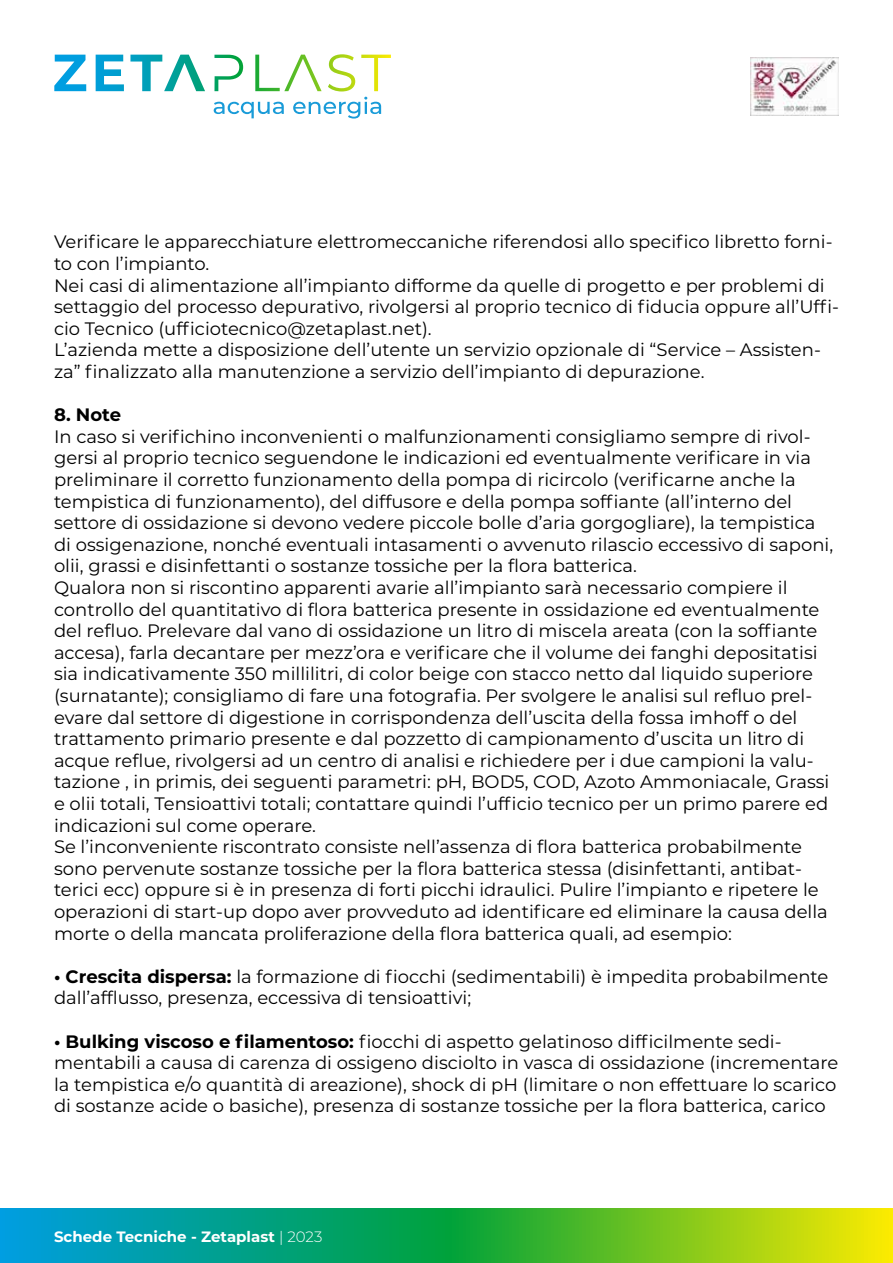
<style>
.page{position:relative;width:893px;height:1263px;background:#fff}
.page>*{position:absolute;margin:0;border:0;box-sizing:border-box;transform-origin:0 0}
.t1{font:18px/21.6px "Montserrat";color:#000}
.t2{font:700 18px "Montserrat";color:#000}
.t3{font:700 15px "Montserrat";color:#fff}
.s1{font-weight:700}
.s2{font-weight:300}
</style>
<div class="page">
<svg style="left:54px;top:54px;width:337px;height:37px"></svg>
<svg style="left:214px;top:97px;width:167px;height:22px"></svg>
<svg style="left:0;top:1209px;width:893px;height:54px;background:#3eb356"></svg>
<img style="left:750px;top:57px;width:89px;height:59px">
<p class="t1" style="left:54px;top:231px;width:786px">Verificare le apparecchiature elettromeccaniche riferendosi allo specifico libretto forni&shy;to con l’impianto.<br>Nei casi di alimentazione all’impianto difforme da quelle di progetto e per problemi di settaggio del processo depurativo, rivolgersi al proprio tecnico di fiducia oppure all’Uffi&shy;cio Tecnico (ufficiotecnico@zetaplast.net).<br>L’azienda mette a disposizione dell’utente un servizio opzionale di “Service – Assisten&shy;za” finalizzato alla manutenzione a servizio dell’impianto di depurazione.</p>
<p class="t2" style="left:54px;top:402px;width:69px">8. Note</p>
<p class="t1" style="left:54px;top:425px;width:781px">In caso si verifichino inconvenienti o malfunzionamenti consigliamo sempre di rivol&shy;gersi al proprio tecnico seguendone le indicazioni ed eventualmente verificare in via preliminare il corretto funzionamento della pompa di ricircolo (verificarne anche la tempistica di funzionamento), del diffusore e della pompa soffiante (all’interno del settore di ossidazione si devono vedere piccole bolle d’aria gorgogliare), la tempistica di ossigenazione, nonché eventuali intasamenti o avvenuto rilascio eccessivo di saponi, olii, grassi e disinfettanti o sostanze tossiche per la flora batterica.<br>Qualora non si riscontino apparenti avarie all’impianto sarà necessario compiere il controllo del quantitativo di flora batterica presente in ossidazione ed eventualmente del refluo. Prelevare dal vano di ossidazione un litro di miscela areata (con la soffiante accesa), farla decantare per mezz’ora e verificare che il volume dei fanghi depositatisi sia indicativamente 350 millilitri, di color beige con stacco netto dal liquido superiore (surnatante); consigliamo di fare una fotografia. Per svolgere le analisi sul refluo prel&shy;evare dal settore di digestione in corrispondenza dell’uscita della fossa imhoff o del trattamento primario presente e dal pozzetto di campionamento d’uscita un litro di acque reflue, rivolgersi ad un centro di analisi e richiedere per i due campioni la valu&shy;tazione , in primis, dei seguenti parametri: pH, BOD5, COD, Azoto Ammoniacale, Grassi e olii totali, Tensioattivi totali; contattare quindi l’ufficio tecnico per un primo parere ed indicazioni sul come operare.<br>Se l’inconveniente riscontrato consiste nell’assenza di flora batterica probabilmente sono pervenute sostanze tossiche per la flora batterica stessa (disinfettanti, antibat&shy;terici ecc) oppure si è in presenza di forti picchi idraulici. Pulire l’impianto e ripetere le operazioni di start-up dopo aver provveduto ad identificare ed eliminare la causa della morte o della mancata proliferazione della flora batterica quali, ad esempio:</p>
<p class="t1" style="left:54px;top:965px;width:776px"><span class="s1">• Crescita dispersa:</span> la formazione di fiocchi (sedimentabili) è impedita probabilmente dall’afflusso, presenza, eccessiva di tensioattivi;</p>
<p class="t1" style="left:54px;top:1030px;width:786px"><span class="s1">• Bulking viscoso e filamentoso:</span> fiocchi di aspetto gelatinoso difficilmente sedi&shy;mentabili a causa di carenza di ossigeno disciolto in vasca di ossidazione (incrementare la tempistica e/o quantità di areazione), shock di pH (limitare o non effettuare lo scarico di sostanze acide o basiche), presenza di sostanze tossiche per la flora batterica, carico</p>
<p class="t3" style="left:54px;top:1226px;width:270px">Schede Tecniche - Zetaplast <span class="s2">| 2023</span></p>
</div>
